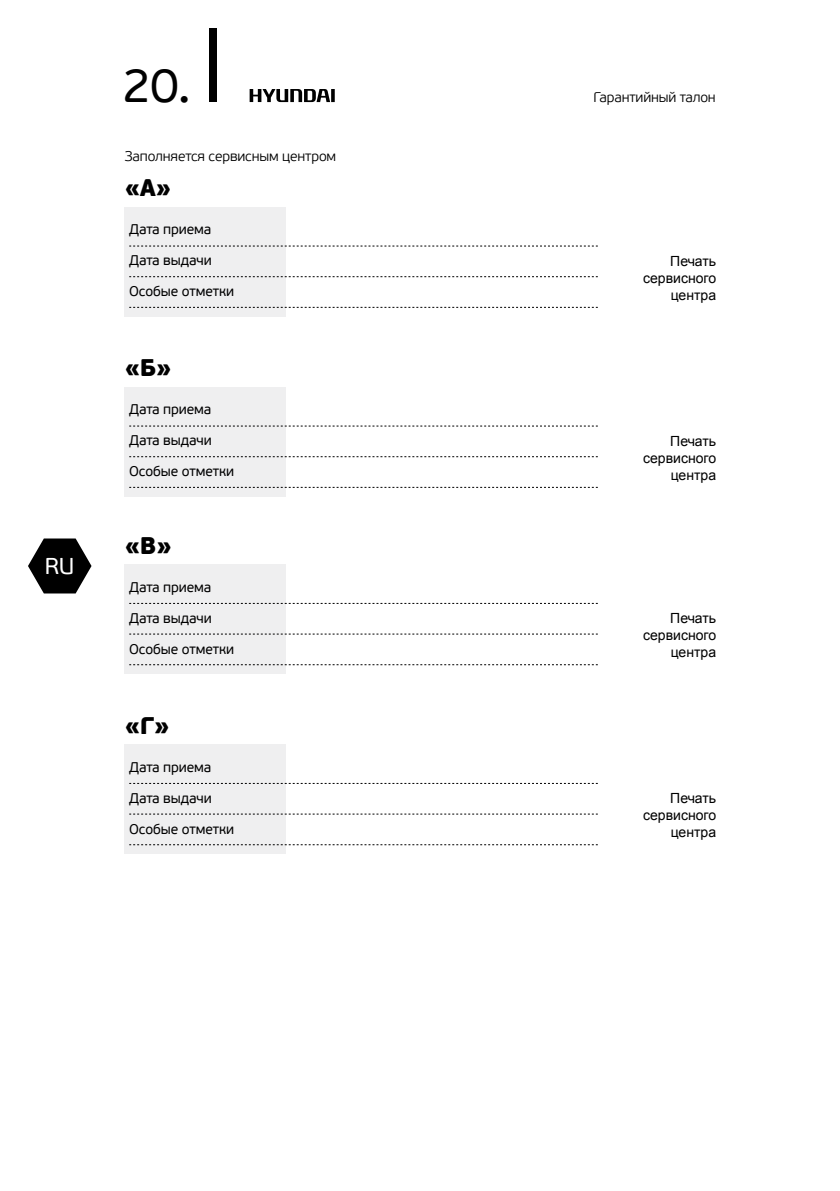
<style>
.page{position:relative;width:840px;height:1191px;background:#fff}
.page>*{position:absolute;margin:0;border:0;box-sizing:border-box;transform-origin:0 0}
.t1{font:48px "PF Beau Sans Pro";color:#000}
.t2{font:900 24px "PF Beau Sans Pro";color:#000}
.t3{font:22.8px "PF Beau Sans Pro";color:#fff}
.t4{font:14px "PF Beau Sans Pro";letter-spacing:-.01em;color:#000}
.t5{font:14px/16.8px "Arial";color:#000;text-align:right}
.t6{font:300 14px "PF Beau Sans Pro";letter-spacing:-.01em;color:#000}
</style>
<div class="page">
<div style="left:209px;top:29px;width:8px;height:73px;background:#000"></div>
<svg style="left:28px;top:538px;width:63px;height:55px"></svg>
<svg style="left:249px;top:89px;width:85px;height:13px"></svg>
<div style="left:125px;top:207px;width:161px;height:109px;background:#efeff0"></div>
<svg style="left:129px;top:246px;width:468px;height:1px"></svg>
<svg style="left:129px;top:276px;width:468px;height:1px"></svg>
<svg style="left:129px;top:307px;width:468px;height:1px"></svg>
<div style="left:125px;top:564px;width:161px;height:109px;background:#efeff0"></div>
<svg style="left:129px;top:603px;width:468px;height:1px"></svg>
<svg style="left:129px;top:634px;width:468px;height:1px"></svg>
<div style="left:125px;top:387px;width:161px;height:109px;background:#efeff0"></div>
<svg style="left:129px;top:426px;width:468px;height:1px"></svg>
<svg style="left:129px;top:456px;width:468px;height:1px"></svg>
<svg style="left:129px;top:487px;width:468px;height:1px"></svg>
<svg style="left:129px;top:664px;width:468px;height:1px"></svg>
<div style="left:125px;top:744px;width:161px;height:109px;background:#efeff0"></div>
<svg style="left:129px;top:783px;width:468px;height:1px"></svg>
<svg style="left:129px;top:813px;width:468px;height:1px"></svg>
<svg style="left:129px;top:844px;width:468px;height:1px"></svg>
<h3 class="t3" style="left:45px;top:553px;width:31px">RU</h3>
<h1 class="t1" style="left:122px;top:58px;width:70px">20.</h1>
<p class="t6" style="left:125px;top:149px;width:213px">Заполняется сервисным центром</p>
<h2 class="t2" style="left:125px;top:172px;width:48px">«A»</h2>
<p class="t4" style="left:129px;top:221px;width:83px">Дата приема</p>
<p class="t4" style="left:129px;top:252px;width:84px">Дата выдачи</p>
<p class="t4" style="left:129px;top:283px;width:106px">Особые отметки</p>
<h2 class="t2" style="left:125px;top:352px;width:48px">«Б»</h2>
<p class="t4" style="left:129px;top:401px;width:83px">Дата приема</p>
<p class="t4" style="left:129px;top:432px;width:84px">Дата выдачи</p>
<p class="t4" style="left:129px;top:463px;width:106px">Особые отметки</p>
<h2 class="t2" style="left:125px;top:529px;width:48px">«В»</h2>
<p class="t4" style="left:129px;top:579px;width:83px">Дата приема</p>
<p class="t4" style="left:129px;top:610px;width:84px">Дата выдачи</p>
<p class="t4" style="left:129px;top:640px;width:106px">Особые отметки</p>
<h2 class="t2" style="left:125px;top:709px;width:46px">«Г»</h2>
<p class="t4" style="left:129px;top:758px;width:83px">Дата приема</p>
<p class="t4" style="left:129px;top:789px;width:84px">Дата выдачи</p>
<p class="t4" style="left:129px;top:820px;width:106px">Особые отметки</p>
<p class="t6" style="left:593px;top:89px;width:124px">Гарантийный талон</p>
<p class="t5" style="left:642px;top:253px;width:74px">Печать сервисного центра</p>
<p class="t5" style="left:642px;top:433px;width:74px">Печать сервисного центра</p>
<p class="t5" style="left:642px;top:610px;width:74px">Печать сервисного центра</p>
<p class="t5" style="left:642px;top:790px;width:74px">Печать сервисного центра</p>
</div>
